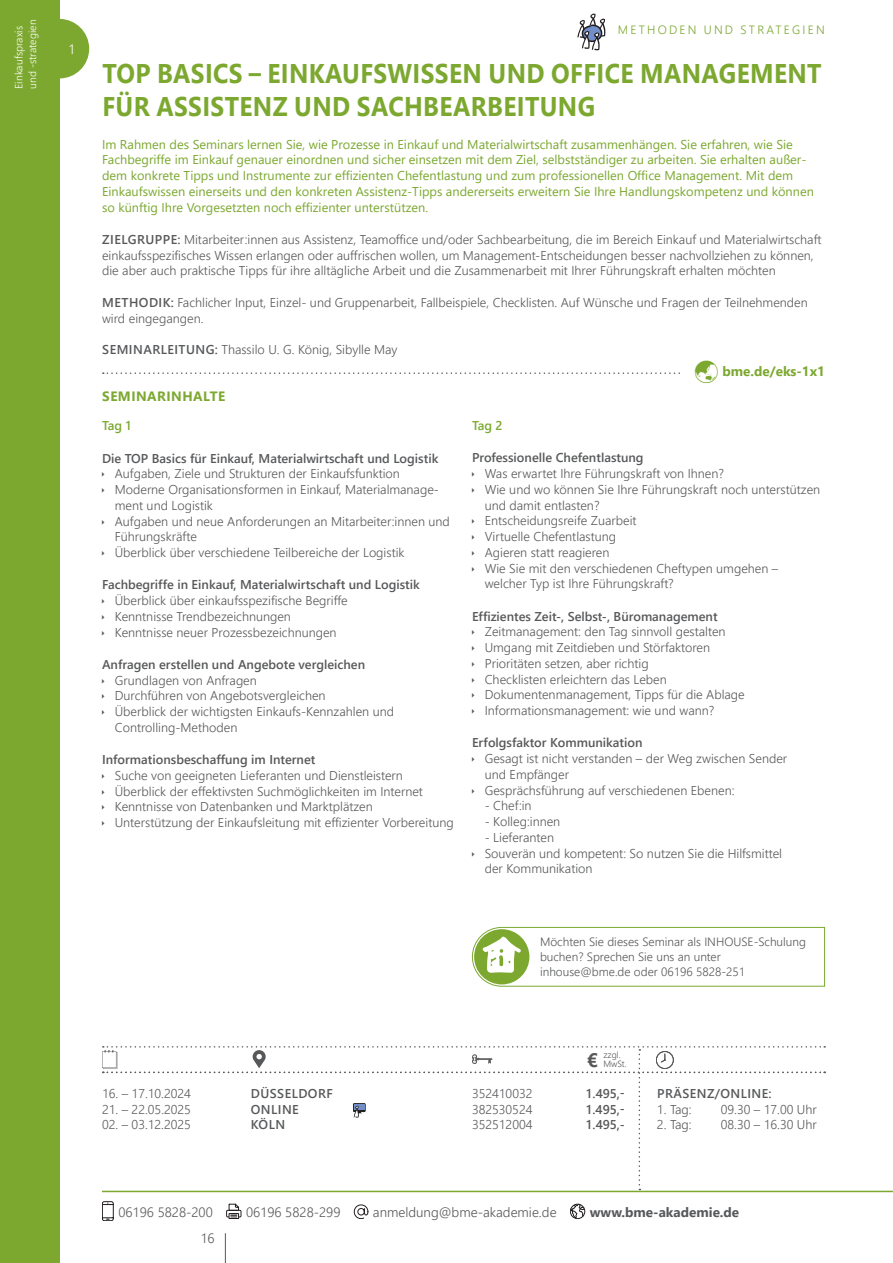
<style>
.page{position:relative;width:893px;height:1263px;background:#fff}
.page>*{position:absolute;margin:0;border:0;box-sizing:border-box;transform-origin:0 0}
.t1{font:700 27px/33px "Segoe UI";letter-spacing:.015em;color:#7ca830;scale:.91 1}
.t2{font:700 19.5px "Segoe UI";color:#57585a}
.t3{font:300 13.5px "Segoe UI";color:#57585a}
.t4{font:700 13.5px "Segoe UI";color:#57585a}
.t5{font:700 13.5px "Segoe UI";color:#7ca830}
.t6{font:700 13.5px "Segoe UI";letter-spacing:.035em;color:#7ca830}
.t7{font:300 13.5px "Segoe UI";color:#fff}
.t8{font:300 12.75px/15.8px "Segoe UI";color:#57585a}
.t9{font:12.75px/15.8px "Segoe UI";color:#7ca830}
.t10{font:600 12.75px "Segoe UI";color:#57585a}
.t11{font:600 12.75px "Segoe UI";letter-spacing:.035em;color:#57585a}
.t12{font:600 12.75px "Segoe UI";letter-spacing:-.05em;color:#7ca830}
.t13{font:300 12px/15px "Segoe UI";color:#57585a}
.t14{font:300 12px "Segoe UI";letter-spacing:.185em;color:#7ca830}
.t15{font:300 10.5px/13.5px "Segoe UI";color:#fff}
.t16{font:300 9px/9px "Segoe UI";color:#57585a}
.s1{font-weight:600}
</style>
<div class="page">
<hr style="left:102px;top:1191px;width:791px;height:1px;background:#7ca830">
<div style="left:30px;top:19px;width:59px;height:59px;background:#7ca830;border-radius:50%"></div>
<div style="left:0;top:0;width:60px;height:1263px;background:#7ca830"></div>
<hr style="left:225px;top:1233px;width:1px;height:30px;background:#57585a">
<svg style="left:102px;top:1201px;width:12px;height:20px"></svg>
<div style="left:226px;top:1210px;width:15px;height:7px;border:1px solid #231f20"></div>
<svg style="left:229px;top:1204px;width:10px;height:15px"></svg>
<svg style="left:354px;top:1205px;width:14px;height:14px"></svg>
<svg style="left:570px;top:1204px;width:15px;height:15px"></svg>
<div style="left:570px;top:1204px;width:15px;height:15px;border:1px solid #231f20;border-radius:50%"></div>
<svg style="left:102px;top:1046px;width:723px;height:144px"></svg>
<svg style="left:577px;top:13px;width:28px;height:37px"></svg>
<svg style="left:472px;top:927px;width:353px;height:60px"></svg>
<svg style="left:103px;top:372px;width:577px;height:2px"></svg>
<p class="t15" style="left:11px;top:89px;width:71px;rotate:-90deg">Einkaufspraxis und -strategien</p>
<p class="t7" style="left:68px;top:37px;width:9px">1</p>
<p class="t14" style="left:618px;top:19px;width:208px">METHODEN UND STRATEGIEN</p>
<h1 class="t1" style="left:102px;top:55px;width:792px">TOP BASICS – EINKAUFSWISSEN UND OFFICE MANAGEMENT<br>FÜR ASSISTENZ UND SACHBEARBEITUNG</h1>
<p class="t9" style="left:102px;top:135px;width:713px">Im Rahmen des Seminars lernen Sie, wie Prozesse in Einkauf und Materialwirtschaft zusammenhängen. Sie erfahren, wie Sie Fachbegriffe im Einkauf genauer einordnen und sicher einsetzen mit dem Ziel, selbstständiger zu arbeiten. Sie erhalten außer&shy;dem konkrete Tipps und Instrumente zur effizienten Chefentlastung und zum professionellen Office Management. Mit dem Einkaufswissen einerseits und den konkreten Assistenz-Tipps andererseits erweitern Sie Ihre Handlungskompetenz und können so künftig Ihre Vorgesetzten noch effizienter unterstützen.</p>
<p class="t8" style="left:102px;top:230px;width:721px"><span class="s1">ZIELGRUPPE:</span> Mitarbeiter:innen aus Assistenz, Teamoffice und/oder Sachbearbeitung, die im Bereich Einkauf und Materialwirtschaft einkaufsspezifisches Wissen erlangen oder auffrischen wollen, um Management-Entscheidungen besser nachvollziehen zu können, die aber auch praktische Tipps für ihre alltägliche Arbeit und die Zusammenarbeit mit Ihrer Führungskraft erhalten möchten</p>
<p class="t8" style="left:102px;top:293px;width:707px"><span class="s1">METHODIK:</span> Fachlicher Input, Einzel- und Gruppenarbeit, Fallbeispiele, Checklisten. Auf Wünsche und Fragen der Teilnehmenden wird eingegangen.</p>
<p class="t8" style="left:102px;top:341px;width:297px"><span class="s1">SEMINARLEITUNG:</span> Thassilo U. G. König, Sibylle May</p>
<p class="t5" style="left:722px;top:359px;width:104px">bme.de/eks-1x1</p>
<p class="t6" style="left:102px;top:383px;width:124px">SEMINARINHALTE</p>
<p class="t12" style="left:102px;top:414px;width:30px">Tag 1</p>
<p class="t10" style="left:102px;top:446px;width:338px">Die TOP Basics für Einkauf, Materialwirtschaft und Logistik</p>
<p class="t8" style="left:115px;top:465px;width:337px">Aufgaben, Ziele und Strukturen der Einkaufsfunktion Moderne Organisationsformen in Einkauf, Materialmanage&shy;ment und Logistik<br>Aufgaben und neue Anforderungen an Mitarbeiter:innen und Führungskräfte<br>Überblick über verschiedene Teilbereiche der Logistik</p>
<p class="t10" style="left:102px;top:573px;width:319px">Fachbegriffe in Einkauf, Materialwirtschaft und Logistik</p>
<p class="t8" style="left:115px;top:591px;width:235px">Überblick über einkaufsspezifische Begriffe<br>Kenntnisse Trendbezeichnungen<br>Kenntnisse neuer Prozessbezeichnungen</p>
<p class="t10" style="left:102px;top:652px;width:265px">Anfragen erstellen und Angebote vergleichen</p>
<p class="t8" style="left:115px;top:671px;width:281px">Grundlagen von Anfragen<br>Durchführen von Angebotsvergleichen<br>Überblick der wichtigsten Einkaufs-Kennzahlen und Controlling-Methoden</p>
<p class="t10" style="left:102px;top:747px;width:215px">Informationsbeschaffung im Internet</p>
<p class="t8" style="left:115px;top:766px;width:340px">Suche von geeigneten Lieferanten und Dienstleistern Überblick der effektivsten Suchmöglichkeiten im Internet Kenntnisse von Datenbanken und Marktplätzen Unterstützung der Einkaufsleitung mit effizienter Vorbereitung</p>
<p class="t12" style="left:472px;top:414px;width:32px">Tag 2</p>
<p class="t10" style="left:472px;top:446px;width:173px">Professionelle Chefentlastung</p>
<p class="t8" style="left:485px;top:464px;width:337px">Was erwartet Ihre Führungskraft von Ihnen?<br>Wie und wo können Sie Ihre Führungskraft noch unterstützen und damit entlasten?<br>Entscheidungsreife Zuarbeit<br>Virtuelle Chefentlastung<br>Agieren statt reagieren<br>Wie Sie mit den verschiedenen Cheftypen umgehen – welcher Typ ist Ihre Führungskraft?</p>
<p class="t10" style="left:472px;top:604px;width:247px">Effizientes Zeit-, Selbst-, Büromanagement</p>
<p class="t8" style="left:485px;top:623px;width:262px">Zeitmanagement: den Tag sinnvoll gestalten Umgang mit Zeitdieben und Störfaktoren Prioritäten setzen, aber richtig<br>Checklisten erleichtern das Leben Dokumentenmanagement, Tipps für die Ablage Informationsmanagement: wie und wann?</p>
<p class="t10" style="left:472px;top:731px;width:172px">Erfolgsfaktor Kommunikation</p>
<p class="t8" style="left:485px;top:749px;width:304px">Gesagt ist nicht verstanden – der Weg zwischen Sender und Empfänger<br>Gesprächsführung auf verschiedenen Ebenen:</p>
<p class="t8" style="left:485px;top:797px;width:48px">- Chef:in</p>
<p class="t8" style="left:485px;top:812px;width:77px">- Kolleg:innen</p>
<p class="t8" style="left:485px;top:828px;width:299px">- Lieferanten<br>Souverän und kompetent: So nutzen Sie die Hilfsmittel der Kommunikation</p>
<p class="t13" style="left:540px;top:933px;width:267px">Möchten Sie dieses Seminar als INHOUSE-Schulung buchen? Sprechen Sie uns an unter inhouse@bme.de oder 06196 5828-251</p>
<h2 class="t2" style="left:587px;top:1042px;width:13px">€</h2>
<p class="t16" style="left:603px;top:1050px;width:25px">zzgl.<br>MwSt.</p>
<p class="t8" style="left:102px;top:1084px;width:90px">16. – 17.10.2024</p>
<p class="t11" style="left:251px;top:1081px;width:83px">DÜSSELDORF</p>
<p class="t8" style="left:472px;top:1084px;width:62px">352410032</p>
<p class="t10" style="left:585px;top:1081px;width:41px">1.495,-</p>
<p class="t8" style="left:102px;top:1100px;width:90px">21. – 22.05.2025</p>
<p class="t10" style="left:251px;top:1097px;width:49px">ONLINE</p>
<p class="t8" style="left:472px;top:1100px;width:62px">382530524</p>
<p class="t10" style="left:585px;top:1097px;width:41px">1.495,-</p>
<p class="t8" style="left:102px;top:1116px;width:90px">02. – 03.12.2025</p>
<p class="t10" style="left:251px;top:1113px;width:36px">KÖLN</p>
<p class="t8" style="left:472px;top:1116px;width:62px">352512004</p>
<p class="t10" style="left:585px;top:1113px;width:41px">1.495,-</p>
<p class="t11" style="left:657px;top:1081px;width:116px">PRÄSENZ/ONLINE:</p>
<p class="t8" style="left:657px;top:1100px;width:36px">1. Tag:</p>
<p class="t8" style="left:721px;top:1100px;width:98px">09.30 – 17.00 Uhr</p>
<p class="t8" style="left:657px;top:1116px;width:36px">2. Tag:</p>
<p class="t8" style="left:721px;top:1116px;width:98px">08.30 – 16.30 Uhr</p>
<p class="t3" style="left:118px;top:1199px;width:96px">06196 5828-200</p>
<p class="t3" style="left:246px;top:1199px;width:96px">06196 5828-299</p>
<p class="t3" style="left:373px;top:1199px;width:185px">anmeldung@bme-akademie.de</p>
<p class="t4" style="left:590px;top:1199px;width:151px">www.bme-akademie.de</p>
<p class="t3" style="left:200px;top:1225px;width:16px">16</p>
</div>
